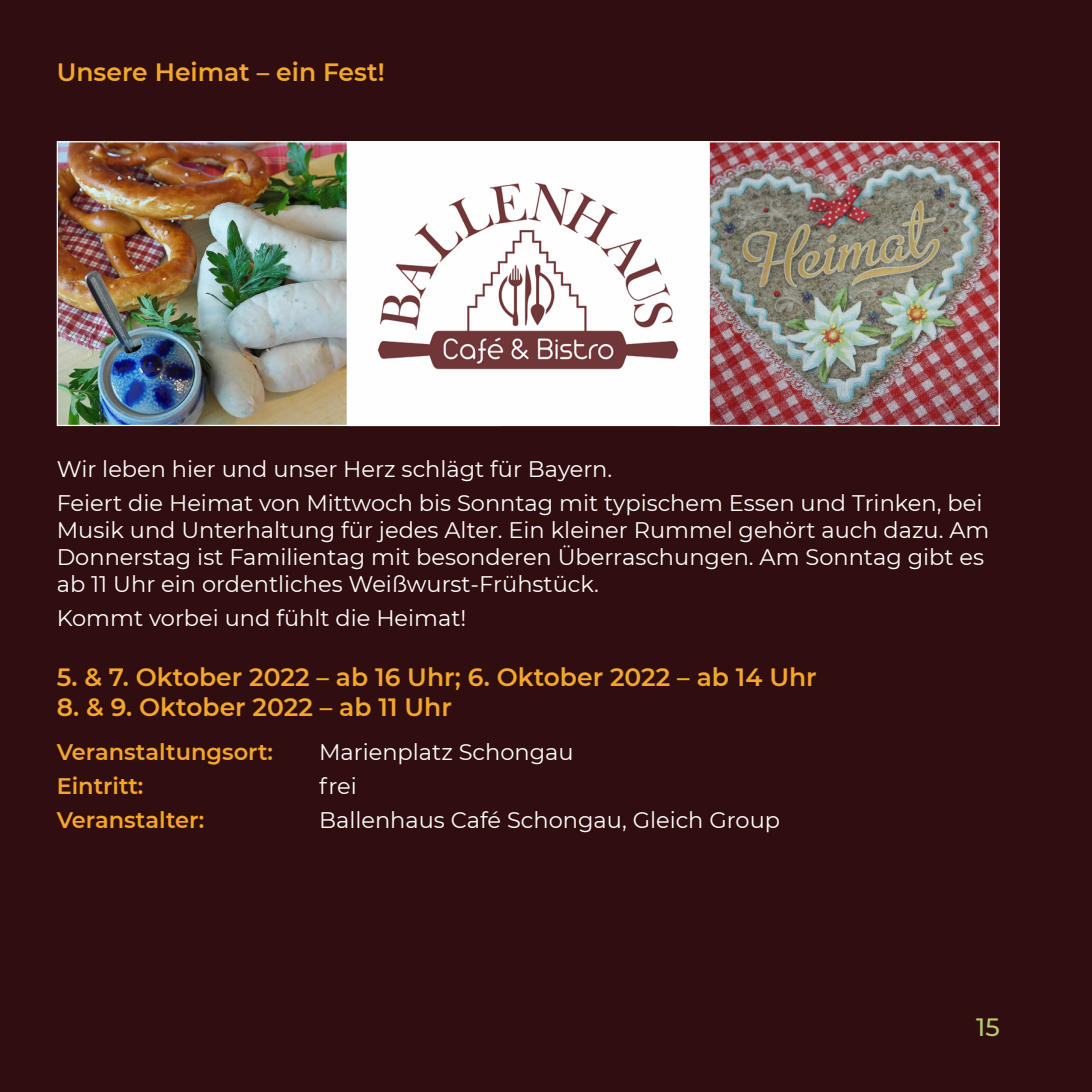
<style>
.page{position:relative;width:1092px;height:1092px;background:#fff}
.page>*{position:absolute;margin:0;border:0;box-sizing:border-box;transform-origin:0 0}
.t1{font:600 25px "Montserrat";color:#f3a72a}
.t2{font:500 25px "Montserrat";color:#b4cd6d}
.t3{font:22.5px/27px "Montserrat";color:#fff}
.t4{font:600 22.5px "Montserrat";color:#f3a72a}
</style>
<div class="page">
<div style="left:0;top:0;width:1091px;height:1091px;background:#300d0f"></div>
<img style="left:709px;top:143px;width:288px;height:281px">
<img style="left:59px;top:143px;width:287px;height:281px">
<img style="left:348px;top:143px;width:359px;height:281px">
<div style="left:346px;top:141px;width:363px;height:285px;border:1px solid #fff"></div>
<p class="t1" style="left:57px;top:54px;width:329px">Unsere Heimat – ein Fest!</p>
<p class="t3" style="left:57px;top:451px;width:927px;line-height:34px">Wir leben hier und unser Herz schlägt für Bayern.<br>Feiert die Heimat von Mittwoch bis Sonntag mit typischem Essen und Trinken, bei</p>
<p class="t3" style="left:57px;top:515px;width:934px">Musik und Unterhaltung für jedes Alter. Ein kleiner Rummel gehört auch dazu. Am<br>Donnerstag ist Familientag mit besonderen Überraschungen. Am Sonntag gibt es ab 11 Uhr ein ordentliches Weißwurst-Frühstück.</p>
<p class="t3" style="left:57px;top:603px;width:411px">Kommt vorbei und fühlt die Heimat!</p>
<p class="t1" style="left:57px;top:659px;width:761px">5. &amp; 7. Oktober 2022 – ab 16 Uhr; 6. Oktober 2022 – ab 14 Uhr</p>
<p class="t1" style="left:57px;top:689px;width:396px">8. &amp; 9. Oktober 2022 – ab 11 Uhr</p>
<p class="t4" style="left:57px;top:735px;width:218px">Veranstaltungsort:</p>
<p class="t3" style="left:319px;top:737px;width:256px">Marienplatz Schongau</p>
<p class="t4" style="left:57px;top:770px;width:88px">Eintritt:</p>
<p class="t3" style="left:319px;top:771px;width:39px">frei</p>
<p class="t4" style="left:57px;top:804px;width:149px">Veranstalter:</p>
<p class="t3" style="left:319px;top:805px;width:462px">Ballenhaus Café Schongau, Gleich Group</p>
<p class="t2" style="left:976px;top:1009px;width:25px">15</p>
</div>
